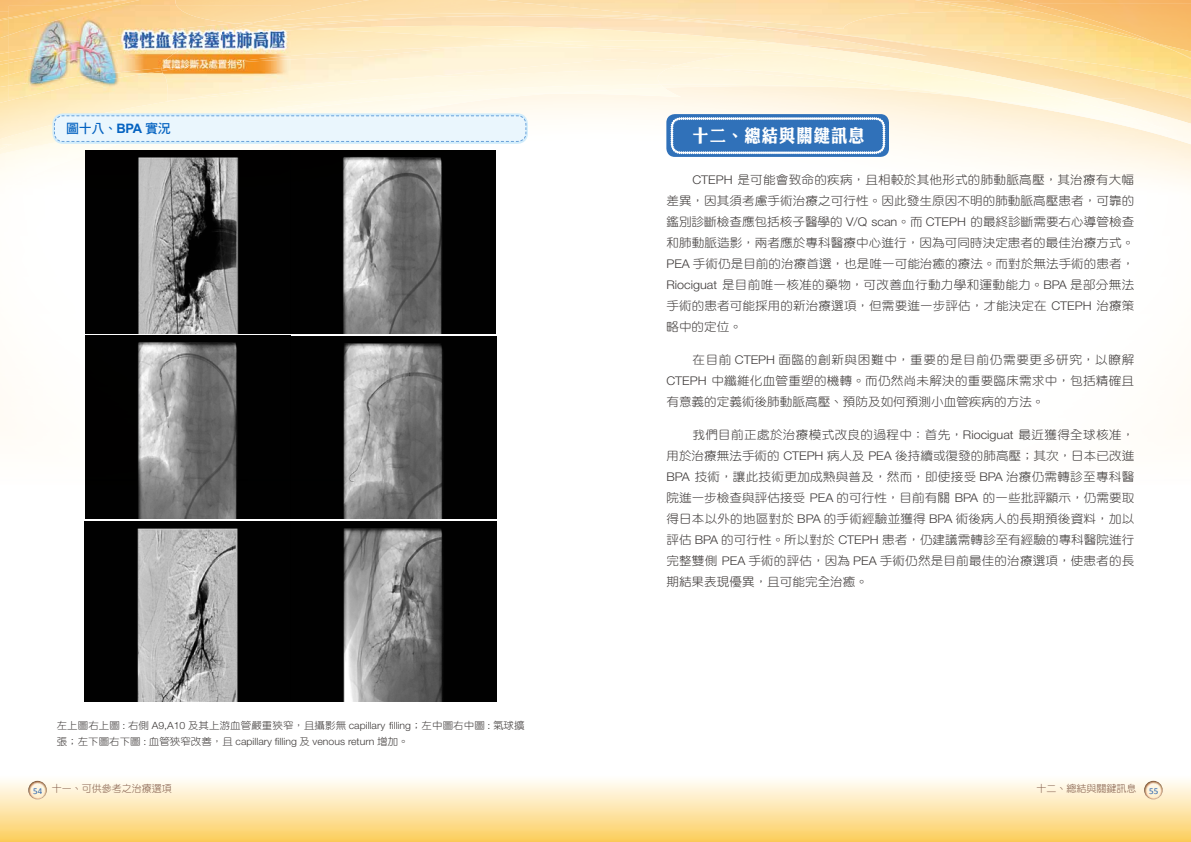
<style>
.page{position:relative;width:1191px;height:842px;background:#fff}
.page>*{position:absolute;margin:0;border:0;box-sizing:border-box;transform-origin:0 0}
.t1{font:18px "DF Li King Hei Std W8";letter-spacing:.07em;color:#fff;scale:.9 1}
.t2{font:13px "DF Hei Std W7";color:#0563c1}
.t3{font:12px/21px "DF Yuan Std W3";letter-spacing:.005em;color:#3e3a39;text-align:justify;scale:1.05 1}
.t4{font:10px "DF Yuan Std W3";letter-spacing:.005em;color:#3e3a39;scale:1.05 1}
.t5{font:300 10px "Helvetica Neue LT Pro";color:#3e3a39;scale:1.05 1}
.t6{font:10px "DF Yuan Std W3";color:#876250}
.t7{font:9px "Calibri";color:#2a62ae}
.s1{font-family:"Arial";font-weight:700}
.s2{font-family:"Helvetica Neue LT Pro";font-weight:300}
.s3{font-family:"DF Yuan Std W3";font-weight:400}
</style>
<div class="page">
<img style="left:84px;top:531px;width:1px;height:171px">
<img style="left:1158px;top:0;width:33px;height:3px">
<img style="left:1158px;top:3px;width:33px;height:9px">
<img style="left:478px;top:97px;width:503px;height:383px">
<img style="left:406px;top:106px;width:72px;height:228px">
<img style="left:85px;top:333px;width:33px;height:3px">
<img style="left:967px;top:105px;width:98px;height:6px">
<img style="left:1128px;top:106px;width:35px;height:30px">
<img style="left:1053px;top:111px;width:67px;height:12px">
<img style="left:1162px;top:115px;width:29px;height:31px">
<img style="left:1111px;top:123px;width:18px;height:4px">
<img style="left:410px;top:101px;width:140px;height:5px">
<img style="left:410px;top:105px;width:34px;height:6px">
<img style="left:959px;top:100px;width:70px;height:5px">
<img style="left:1029px;top:100px;width:36px;height:10px">
<img style="left:1065px;top:100px;width:71px;height:21px">
<img style="left:1136px;top:119px;width:35px;height:12px">
<img style="left:1120px;top:120px;width:16px;height:4px">
<div style="left:734px;top:80px;width:189px;height:10px;background:#fff7dd"></div>
<img style="left:0;top:88px;width:9px;height:12px">
<img style="left:906px;top:88px;width:42px;height:4px">
<img style="left:948px;top:80px;width:243px;height:20px">
<img style="left:291px;top:56px;width:443px;height:45px">
<img style="left:383px;top:75px;width:107px;height:22px">
<div style="left:489px;top:78px;width:178px;height:11px;background:#fff9e7"></div>
<img style="left:277px;top:81px;width:106px;height:21px">
<img style="left:276px;top:101px;width:58px;height:7px">
<div style="left:416px;top:59px;width:254px;height:19px;background:#fff4db"></div>
<svg style="left:0;top:144px;width:12px;height:9px"></svg>
<img style="left:291px;top:29px;width:253px;height:27px">
<svg style="left:0;top:79px;width:9px;height:9px"></svg>
<img style="left:291px;top:47px;width:174px;height:12px">
<img style="left:0;top:67px;width:9px;height:12px">
<svg style="left:0;top:55px;width:9px;height:12px"></svg>
<img style="left:1024px;top:0;width:134px;height:12px">
<img style="left:1024px;top:1px;width:15px;height:10px">
<img style="left:1024px;top:11px;width:56px;height:1px">
<img style="left:670px;top:12px;width:521px;height:68px">
<img style="left:997px;top:0;width:27px;height:13px">
<img style="left:413px;top:0;width:584px;height:29px">
<img style="left:291px;top:0;width:379px;height:19px">
<img style="left:181px;top:0;width:232px;height:14px">
<img style="left:0;top:0;width:181px;height:55px">
<img style="left:0;top:0;width:160px;height:41px">
<svg style="left:0;top:780px;width:1191px;height:62px;background:#fde4a8"></svg>
<img style="left:28px;top:781px;width:19px;height:18px;border-radius:9px">
<img style="left:1144px;top:781px;width:18px;height:18px;border-radius:9px">
<img style="left:177px;top:68px;width:114px;height:21px">
<img style="left:177px;top:89px;width:114px;height:11px">
<img style="left:11px;top:86px;width:166px;height:14px">
<img style="left:212px;top:30px;width:79px;height:38px">
<img style="left:9px;top:75px;width:201px;height:11px">
<img style="left:214px;top:56px;width:77px;height:8px">
<img style="left:248px;top:26px;width:40px;height:10px">
<img style="left:9px;top:60px;width:203px;height:15px">
<img style="left:248px;top:24px;width:21px;height:6px">
<img style="left:81px;top:23px;width:167px;height:37px">
<img style="left:9px;top:52px;width:72px;height:11px">
<svg style="left:0;top:11px;width:9px;height:10px"></svg>
<img style="left:236px;top:6px;width:55px;height:17px">
<img style="left:9px;top:6px;width:227px;height:46px">
<img style="left:9px;top:6px;width:104px;height:29px">
<img style="left:85px;top:150px;width:411px;height:183px">
<img style="left:85px;top:336px;width:411px;height:183px">
<img style="left:85px;top:521px;width:411px;height:181px">
<div style="left:52px;top:113px;width:476px;height:31px;border:4px solid #d3edfb;border-radius:9px"></div>
<svg style="left:53px;top:115px;width:474px;height:27px;background:#e3f1fb"></svg>
<div style="left:666px;top:114px;width:223px;height:43px;background:#3071b9;border-radius:9px"></div>
<svg style="left:671px;top:117px;width:214px;height:37px"></svg>
<p class="t2" style="left:66px;top:121px;width:106px">圖十八、<span class="s1">BPA</span> 實況</p>
<h1 class="t1" style="left:692px;top:125px;width:193px">十二、總結與關鍵訊息</h1>
<p class="t3" style="left:666px;top:169px;width:447px;text-indent:26px"><span class="s2">CTEPH</span> 是可能會致命的疾病，且相較於其他形式的肺動脈高壓，其治療有大幅差異，因其須考慮手術治療之可行性。因此發生原因不明的肺動脈高壓患者，可靠的鑑別診斷檢查應包括核子醫學的 <span class="s2">V/Q scan</span>。而 <span class="s2">CTEPH</span> 的最終診斷需要右心導管檢查和肺動脈造影，兩者應於專科醫療中心進行，因為可同時決定患者的最佳治療方式。<span class="s2">PEA</span> 手術仍是目前的治療首選，也是唯一可能治癒的療法。而對於無法手術的患者，<span class="s2">Riociguat</span> 是目前唯一核准的藥物，可改善血行動力學和運動能力。<span class="s2">BPA</span> 是部分無法手術的患者可能採用的新治療選項，但需要進一步評估，才能決定在 <span class="s2">CTEPH</span> 治療策略中的定位。</p>
<p class="t3" style="left:666px;top:349px;width:447px;text-indent:26px">在目前 <span class="s2">CTEPH</span> 面臨的創新與困難中，重要的是目前仍需要更多研究，以瞭解<span class="s2">CTEPH</span> 中纖維化血管重塑的機轉。而仍然尚未解決的重要臨床需求中，包括精確且有意義的定義術後肺動脈高壓、預防及如何預測小血管疾病的方法。</p>
<p class="t3" style="left:666px;top:424px;width:447px;text-indent:26px">我們目前正處於治療模式改良的過程中：首先，<span class="s2">Riociguat</span> 最近獲得全球核准，用於治療無法手術的 <span class="s2">CTEPH</span> 病人及 <span class="s2">PEA</span> 後持續或復發的肺高壓；其次，日本已改進<span class="s2">BPA</span> 技術，讓此技術更加成熟與普及，然而，即使接受 <span class="s2">BPA</span> 治療仍需轉診至專科醫院進一步檢查與評估接受 <span class="s2">PEA</span> 的可行性，目前有關 <span class="s2">BPA</span> 的一些批評顯示，仍需要取得日本以外的地區對於 <span class="s2">BPA</span> 的手術經驗並獲得 <span class="s2">BPA</span> 術後病人的長期預後資料，加以評估 <span class="s2">BPA</span> 的可行性。所以對於 <span class="s2">CTEPH</span> 患者，仍建議需轉診至有經驗的專科醫院進行完整雙側 <span class="s2">PEA</span> 手術的評估，因為 <span class="s2">PEA</span> 手術仍然是目前最佳的治療選項，使患者的長期結果表現優異，且可能完全治癒。</p>
<p class="t4" style="left:57px;top:720px;width:447px">左上圖右上圖 <span class="s2">:</span> 右側 <span class="s2">A9,A10</span> 及其上游血管嚴重狹窄，且攝影無 <span class="s2">capillary filling</span>；左中圖右中圖 <span class="s2">:</span> 氣球擴</p>
<p class="t5" style="left:57px;top:735px;width:337px"><span class="s3">張；左下圖右下圖</span> : <span class="s3">血管狹窄改善，且</span> capillary filling <span class="s3">及</span> venous return <span class="s3">增加。</span></p>
<p class="t6" style="left:52px;top:783px;width:121px">十一、可供參考之治療選項</p>
<p class="t6" style="left:1036px;top:783px;width:101px">十二、總結與關鍵訊息</p>
<p class="t7" style="left:33px;top:785px;width:11px">54</p>
<p class="t7" style="left:1149px;top:785px;width:11px">55</p>
</div>
